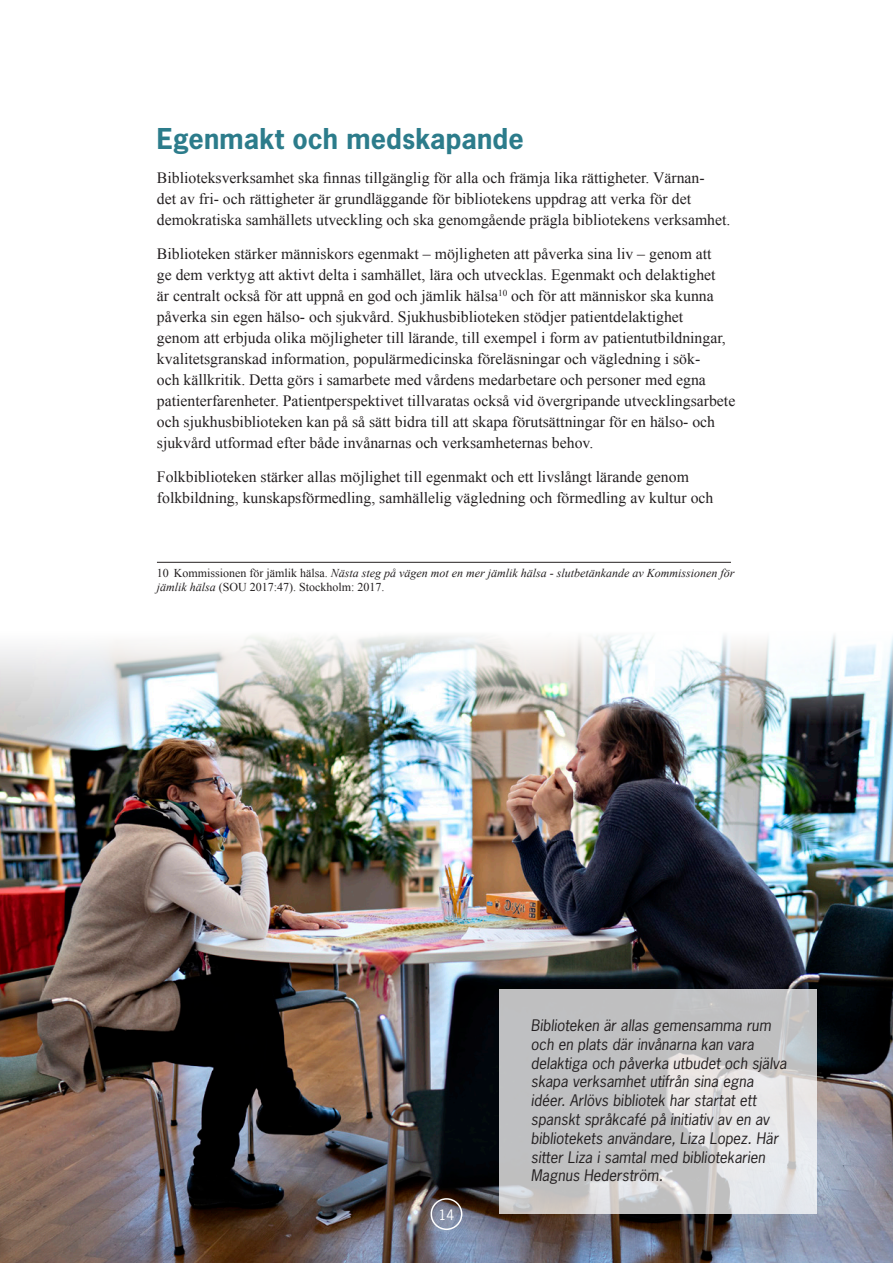
<style>
.page{position:relative;width:893px;height:1263px;background:#fff}
.page>*{position:absolute;margin:0;border:0;box-sizing:border-box;transform-origin:0 0}
.RUBRIK_HAV_H3{font:700 27px "News Gothic LT";letter-spacing:.005em;color:#2c7c8b}
.BRÖDTEXT{font:15.75px/21px "Times New Roman";color:#231f20}
.BILDTEXT_SVART{font:italic 15px/18.8px "News Gothic LT";color:#231f20}
.t1{font:13.5px "News Gothic LT";color:#fff}
.FOTNOT{font:italic 12px/14.4px "Times New Roman";color:#231f20}
.s1{font-style:normal}
</style>
<div class="page">
<hr style="left:157px;top:562px;width:574px;height:1px;background:#231f20">
<img style="left:0;top:635px;width:893px;height:628px">
<svg style="left:500px;top:989px;width:317px;height:225px;background:#cacacb"></svg>
<div style="left:431px;top:1198px;width:31px;height:32px;border:2px solid #fff;border-radius:50%"></div>
<h3 class="RUBRIK_HAV_H3" style="left:157px;top:121px;width:368px">Egenmakt och medskapande</h3>
<p class="BRÖDTEXT" style="left:157px;top:167px;width:575px">Biblioteksverksamhet ska finnas tillgänglig för alla och främja lika rättigheter. Värnan-<br>det av fri- och rättigheter är grundläggande för bibliotekens uppdrag att verka för det demokratiska samhällets utveckling och ska genomgående prägla bibliotekens verksamhet.</p>
<p class="BRÖDTEXT" style="left:157px;top:243px;width:580px">Biblioteken stärker människors egenmakt – möjligheten att påverka sina liv – genom att<br>ge dem verktyg att aktivt delta i samhället, lära och utvecklas. Egenmakt och delaktighet<br>är centralt också för att uppnå en god och jämlik hälsa<sup>10</sup> och för att människor ska kunna påverka sin egen hälso- och sjukvård. Sjukhusbiblioteken stödjer patientdelaktighet<br>genom att erbjuda olika möjligheter till lärande, till exempel i form av patientutbildningar, kvalitetsgranskad information, populärmedicinska föreläsningar och vägledning i sök-<br>och källkritik. Detta görs i samarbete med vårdens medarbetare och personer med egna patienterfarenheter. Patientperspektivet tillvaratas också vid övergripande utvecklingsarbete och sjukhusbiblioteken kan på så sätt bidra till att skapa förutsättningar för en hälso- och sjukvård utformad efter både invånarnas och verksamheternas behov.</p>
<p class="BRÖDTEXT" style="left:157px;top:466px;width:558px">Folkbiblioteken stärker allas möjlighet till egenmakt och ett livslångt lärande genom folkbildning, kunskapsförmedling, samhällelig vägledning och förmedling av kultur och</p>
<p class="FOTNOT" style="left:157px;top:565px;width:579px"><span class="s1">10 Kommissionen för jämlik hälsa.</span> Nästa steg på vägen mot en mer jämlik hälsa - slutbetänkande av Kommissionen för jämlik hälsa <span class="s1">(SOU 2017:47). Stockholm: 2017.</span></p>
<p class="t1" style="left:439px;top:1206px;width:17px">14</p>
<p class="BILDTEXT_SVART" style="left:531px;top:1016px;width:257px">Biblioteken är allas gemensamma rum och en plats där invånarna kan vara delaktiga och påverka utbudet och själva skapa verksamhet utifrån sina egna idéer. Arlövs bibliotek har startat ett spanskt språkcafé på initiativ av en av bibliotekets användare, Liza Lopez. Här sitter Liza i samtal med bibliotekarien Magnus Hederström.</p>
</div>
